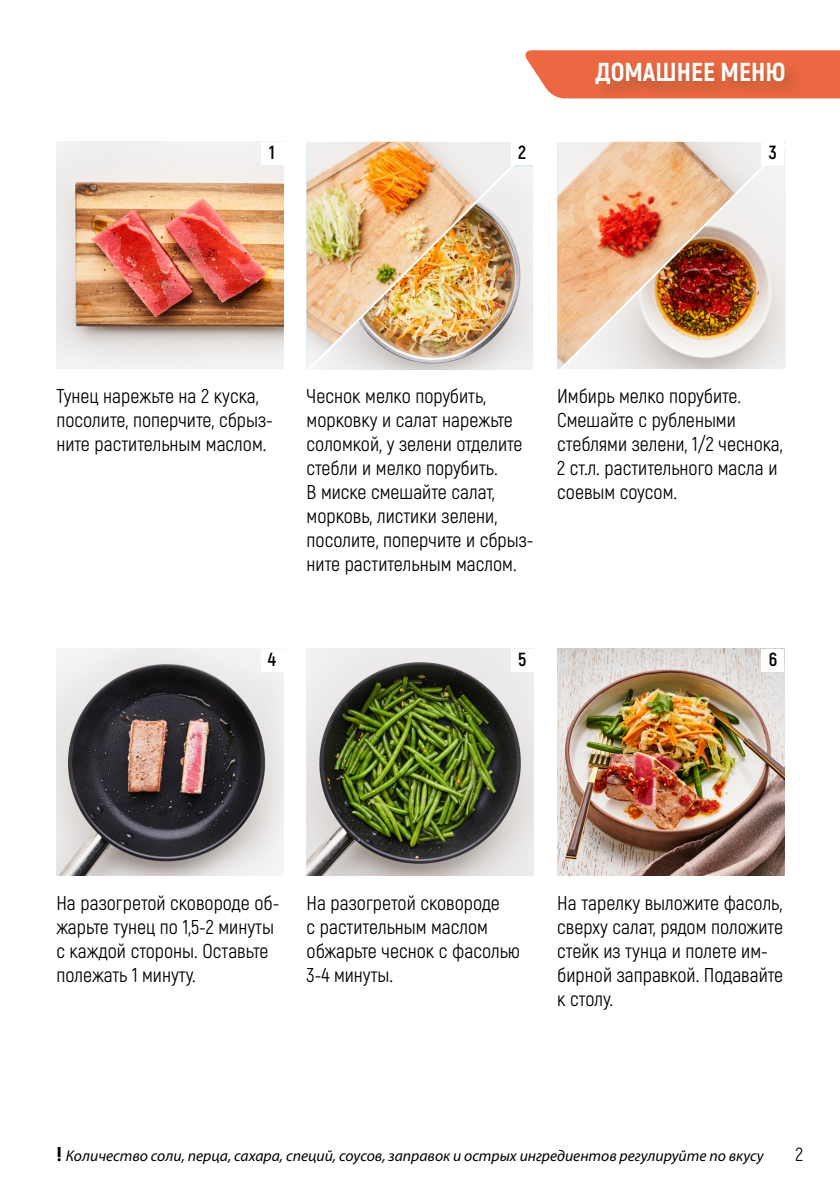
<style>
.page{position:relative;width:840px;height:1191px;background:#fff}
.page>*{position:absolute;margin:0;border:0;box-sizing:border-box;transform-origin:0 0}
.t1{font:800 26px "Akrobat";color:#fff}
.t2{font:20px/24px "Akrobat";color:#000}
.t3{font:700 19px "Akrobat";color:#000}
.t4{font:19px "Akrobat";color:#000}
.t5{font:italic 15.6px "Myriad Pro";color:#000}
.s1{font-family:"Akrobat";font-weight:900;font-style:normal;font-size:20px}
</style>
<div class="page">
<svg style="left:525px;top:50px;width:314px;height:48px;background:#ed7654"></svg>
<div style="left:593px;top:60px;width:209px;height:42px;background:#9d542d;opacity:.66"></div>
<img style="left:306px;top:649px;width:227px;height:226px">
<img style="left:56px;top:142px;width:227px;height:227px">
<img style="left:56px;top:649px;width:227px;height:226px">
<img style="left:557px;top:649px;width:226px;height:226px">
<img style="left:306px;top:141px;width:227px;height:229px">
<img style="left:557px;top:141px;width:229px;height:228px">
<div style="left:260px;top:142px;width:23px;height:22px;background:#fff"></div>
<div style="left:260px;top:649px;width:23px;height:22px;background:#fff"></div>
<div style="left:510px;top:142px;width:23px;height:22px;background:#fff"></div>
<div style="left:510px;top:649px;width:23px;height:22px;background:#fff"></div>
<div style="left:761px;top:142px;width:22px;height:22px;background:#fff"></div>
<div style="left:761px;top:649px;width:22px;height:22px;background:#fff"></div>
<p class="t3" style="left:269px;top:141px;width:7px">1</p>
<p class="t3" style="left:518px;top:141px;width:9px">2</p>
<h1 class="t1" style="left:595px;top:55px;width:191px">ДОМАШНЕЕ МЕНЮ</h1>
<p class="t3" style="left:768px;top:141px;width:9px">3</p>
<p class="t2" style="left:56px;top:383px;width:218px">Тунец нарежьте на 2 куска, посолите, поперчите, сбрыз&shy;ните растительным маслом.</p>
<p class="t2" style="left:306px;top:383px;width:228px">Чеснок мелко порубить, морковку и салат нарежьте соломкой, у зелени отделите стебли и мелко порубить.<br>В миске смешайте салат, морковь, листики зелени, посолите, поперчите и сбрыз&shy;ните растительным маслом.</p>
<p class="t2" style="left:557px;top:383px;width:227px">Имбирь мелко порубите.<br>Смешайте с рублеными стеблями зелени, 1/2 чеснока,<br>2 ст.л. растительного масла и соевым соусом.</p>
<p class="t3" style="left:268px;top:648px;width:10px">4</p>
<p class="t3" style="left:518px;top:648px;width:10px">5</p>
<p class="t3" style="left:768px;top:648px;width:10px">6</p>
<p class="t2" style="left:56px;top:890px;width:224px">На разогретой сковороде об&shy;жарьте тунец по 1,5-2 минуты с каждой стороны. Оставьте полежать 1 минуту.</p>
<p class="t2" style="left:306px;top:890px;width:215px">На разогретой сковороде<br>с растительным маслом обжарьте чеснок с фасолью<br>3-4 минуты.</p>
<p class="t2" style="left:557px;top:890px;width:227px">На тарелку выложите фасоль, сверху салат, рядом положите стейк из тунца и полете им&shy;бирной заправкой. Подавайте к столу.</p>
<p class="t5" style="left:56px;top:1147px;width:708px"><span class="s1">!</span> Количество соли, перца, сахара, специй, соусов, заправок и острых ингредиентов регулируйте по вкусу</p>
<p class="t4" style="left:795px;top:1143px;width:9px">2</p>
</div>
